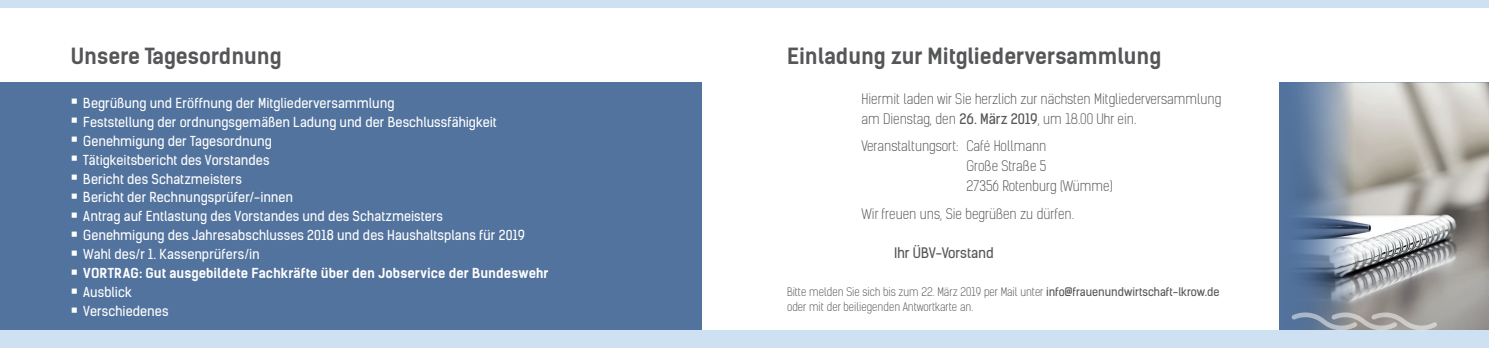
<style>
.page{position:relative;width:1489px;height:348px;background:#fff}
.page>*{position:absolute;margin:0;border:0;box-sizing:border-box;transform-origin:0 0}
.t1{font:700 21.25px "Kelson Sans";color:#555658}
.t2{font:300 13.75px/20px "Kelson Sans";color:#555658}
.t3{font:13.75px "Kelson Sans";color:#555658}
.t4{font:13.12px "Kelson Sans";letter-spacing:.005em;color:#fff}
.t5{font:700 13.12px "Kelson Sans";letter-spacing:.005em;color:#fff}
.t6{font:300 11.25px/15px "Kelson Sans";color:#555658}
.s1{font-weight:400}
</style>
<div class="page">
<img style="left:1279px;top:83px;width:209px;height:247px">
<div style="left:0;top:82px;width:702px;height:263px;background:#52739e"></div>
<div style="left:0;top:330px;width:1488px;height:17px;background:#cee1f3"></div>
<svg style="left:1291px;top:311px;width:146px;height:19px;background:#999ea4"></svg>
<div style="left:0;top:0;width:1488px;height:7px;background:#cee1f3"></div>
<h1 class="t1" style="left:71px;top:42px;width:212px">Unsere Tagesordnung</h1>
<h1 class="t1" style="left:787px;top:42px;width:375px">Einladung zur Mitgliederversammlung</h1>
<p class="t4" style="left:71px;top:95px;width:325px">○ Begrüßung und Eröffnung der Mitgliederversammlung</p>
<p class="t4" style="left:71px;top:113px;width:427px">○ Feststellung der ordnungsgemäßen Ladung und der Beschlussfähigkeit</p>
<p class="t4" style="left:71px;top:132px;width:202px">○ Genehmigung der Tagesordnung</p>
<p class="t4" style="left:71px;top:151px;width:200px">○ Tätigkeitsbericht des Vorstandes</p>
<p class="t4" style="left:71px;top:170px;width:172px">○ Bericht des Schatzmeisters</p>
<p class="t4" style="left:71px;top:189px;width:224px">○ Bericht der Rechnungsprüfer/-innen</p>
<p class="t4" style="left:71px;top:208px;width:373px">○ Antrag auf Entlastung des Vorstandes und des Schatzmeisters</p>
<p class="t4" style="left:71px;top:227px;width:455px">○ Genehmigung des Jahresabschlusses 2018 und des Haushaltsplans für 2019</p>
<p class="t4" style="left:71px;top:246px;width:190px">○ Wahl des/r 1. Kassenprüfers/in</p>
<p class="t5" style="left:71px;top:265px;width:479px">○ VORTRAG: Gut ausgebildete Fachkräfte über den Jobservice der Bundeswehr</p>
<p class="t4" style="left:71px;top:284px;width:62px">○ Ausblick</p>
<p class="t4" style="left:71px;top:302px;width:99px">○ Verschiedenes</p>
<p class="t2" style="left:861px;top:88px;width:361px">Hiermit laden wir Sie herzlich zur nächsten Mitgliederversammlung am Dienstag, den <span class="s1">26. März 2019</span>, um 18.00 Uhr ein.</p>
<p class="t2" style="left:966px;top:136px;width:148px;text-indent:-105px">Veranstaltungsort: Café Hollmann<br>Große Straße 5<br>27356 Rotenburg (Wümme)</p>
<p class="t2" style="left:861px;top:203px;width:214px">Wir freuen uns, Sie begrüßen zu dürfen.</p>
<p class="t3" style="left:894px;top:244px;width:101px">Ihr ÜBV-Vorstand</p>
<p class="t6" style="left:787px;top:284px;width:434px">Bitte melden Sie sich bis zum 22. März 2019 per Mail unter <span class="s1">info@frauenundwirtschaft-lkrow.de </span>oder mit der beiliegenden Antwortkarte an.</p>
</div>
